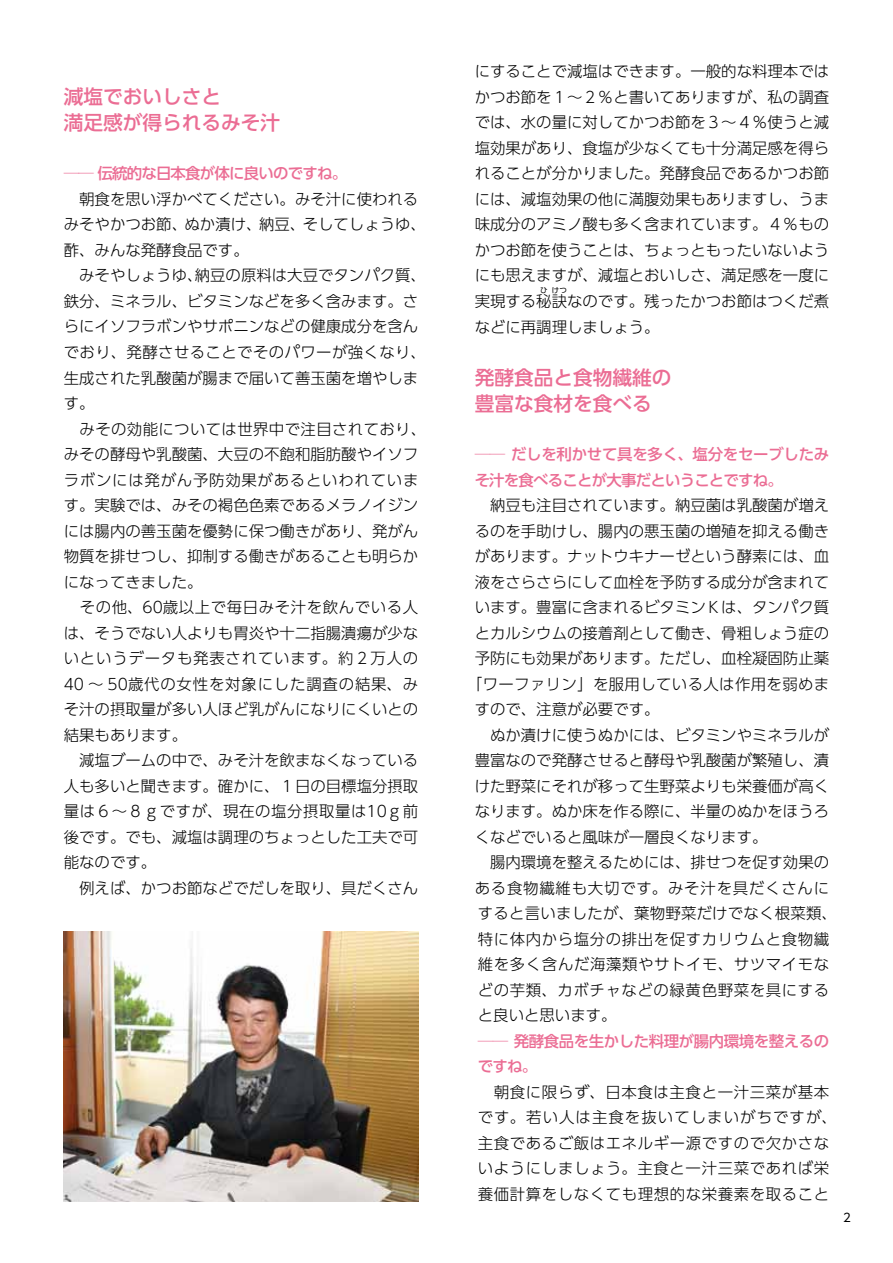
<style>
.page{position:relative;width:893px;height:1263px;background:#fff}
.page>*{position:absolute;margin:0;border:0;box-sizing:border-box;transform-origin:0 0}
.t1{font:500 19.65px/25.5px "UD Shin Go Pro";color:#eb6d94}
.t2{font:300 15.45px/25.5px "UD Shin Go Pro";color:#000}
.t3{font:300 15.45px/25.5px "UD Shin Go Pro";letter-spacing:.04em;color:#000}
.t4{font:500 15.45px/25.5px "UD Shin Go Pro";letter-spacing:-.05em;color:#eb6d94}
.t5{font:500 15.45px/25.5px "UD Shin Go Pro";letter-spacing:-.025em;color:#eb6d94}
.t6{font:300 15.45px "UD Shin Go Pro";letter-spacing:.025em;color:#000}
.t7{font:300 15.45px "UD Shin Go Pro";letter-spacing:.05em;color:#000}
.t8{font:11.7px "UD Shin Go Pro";color:#000}
.t9{font:7.5px "UD Shin Go Pro";color:#000}
</style>
<div class="page">
<img style="left:64px;top:931px;width:354px;height:271px">
<p class="t1" style="left:64px;top:84px;width:218px">減塩でおいしさと<br>満足感が得られるみそ汁</p>
<p class="t4" style="left:64px;top:160px;width:285px">── 伝統的な日本食が体に良いのですね。</p>
<p class="t2" style="left:64px;top:186px;width:364px">　朝食を思い浮かべてください。みそ汁に使われるみそやかつお節、ぬか漬け、納豆、そしてしょうゆ、酢、みんな発酵食品です。<br>　みそやしょうゆ、納豆の原料は大豆でタンパク質、鉄分、ミネラル、ビタミンなどを多く含みます。さらにイソフラボンやサポニンなどの健康成分を含んでおり、発酵させることでそのパワーが強くなり、生成された乳酸菌が腸まで届いて善玉菌を増やします。<br>　みその効能については世界中で注目されており、みその酵母や乳酸菌、大豆の不飽和脂肪酸やイソフラボンには発がん予防効果があるといわれています。実験では、みその褐色色素であるメラノイジンには腸内の善玉菌を優勢に保つ働きがあり、発がん物質を排せつし、抑制する働きがあることも明らかになってきました。<br>　その他、60歳以上で毎日みそ汁を飲んでいる人は、そうでない人よりも胃炎や十二指腸潰瘍が少ないというデータも発表されています。約２万人の<br>40 〜 50歳代の女性を対象にした調査の結果、みそ汁の摂取量が多い人ほど乳がんになりにくいとの結果もあります。<br>　減塩ブームの中で、みそ汁を飲まなくなっている人も多いと聞きます。確かに、１日の目標塩分摂取量は６～８ｇですが、現在の塩分摂取量は10ｇ前後です。でも、減塩は調理のちょっとした工夫で可能なのです。<br>　例えば、かつお節などでだしを取り、具だくさん</p>
<p class="t2" style="left:475px;top:58px;width:356px;text-align:justify">にすることで減塩はできます。一般的な料理本ではかつお節を１～２％と書いてありますが、私の調査では、水の量に対してかつお節を３～４％使うと減塩効果があり、食塩が少なくても十分満足感を得られることが分かりました。発酵食品であるかつお節には、減塩効果の他に満腹効果もありますし、うま味成分のアミノ酸も多く含まれています。４％ものかつお節を使うことは、ちょっともったいないようにも思えますが、減塩とおいしさ、満足感を一度に実現する秘訣なのです。残ったかつお節はつくだ煮</p>
<p class="t9" style="left:540px;top:284px;width:9px">ひ</p>
<p class="t9" style="left:552px;top:284px;width:17px">けつ</p>
<p class="t2" style="left:475px;top:313px;width:186px">などに再調理しましょう。</p>
<p class="t1" style="left:475px;top:364px;width:198px">発酵食品と食物繊維の豊富な食材を食べる</p>
<p class="t4" style="left:475px;top:441px;width:356px">── だしを利かせて具を多く、塩分をセーブしたみそ汁を食べることが大事だということですね。</p>
<p class="t2" style="left:475px;top:492px;width:356px">　納豆も注目されています。納豆菌は乳酸菌が増え</p>
<p class="t2" style="left:475px;top:517px;width:356px">るのを手助けし、腸内の悪玉菌の増殖を抑える働き</p>
<p class="t2" style="left:475px;top:543px;width:356px">があります。ナットウキナーゼという酵素には、血</p>
<p class="t2" style="left:475px;top:568px;width:356px">液をさらさらにして血栓を予防する成分が含まれて</p>
<p class="t2" style="left:475px;top:594px;width:356px">います。豊富に含まれるビタミンＫは、タンパク質</p>
<p class="t2" style="left:475px;top:619px;width:356px">とカルシウムの接着剤として働き、骨粗しょう症の</p>
<p class="t2" style="left:475px;top:645px;width:356px">予防にも効果があります。ただし、血栓凝固防止薬</p>
<p class="t6" style="left:467px;top:671px;width:364px">「ワーファリン」を服用している人は作用を弱めま</p>
<p class="t2" style="left:475px;top:696px;width:186px">すので、注意が必要です。</p>
<p class="t2" style="left:475px;top:721px;width:356px">　ぬか漬けに使うぬかには、ビタミンやミネラルが</p>
<p class="t2" style="left:475px;top:747px;width:356px">豊富なので発酵させると酵母や乳酸菌が繁殖し、漬</p>
<p class="t2" style="left:475px;top:772px;width:356px">けた野菜にそれが移って生野菜よりも栄養価が高く</p>
<p class="t2" style="left:475px;top:798px;width:356px">なります。ぬか床を作る際に、半量のぬかをほうろ</p>
<p class="t2" style="left:475px;top:823px;width:294px">くなどでいると風味が一層良くなります。</p>
<p class="t2" style="left:475px;top:849px;width:356px">　腸内環境を整えるためには、排せつを促す効果の</p>
<p class="t7" style="left:475px;top:875px;width:356px">ある食物繊維も大切です。みそ汁を具だくさんに</p>
<p class="t2" style="left:478px;top:900px;width:361px">すると言いましたが、葉物野菜だけでなく根菜類、</p>
<p class="t3" style="left:478px;top:926px;width:353px">特に体内から塩分の排出を促すカリウムと食物繊</p>
<p class="t3" style="left:478px;top:951px;width:353px">維を多く含んだ海藻類やサトイモ、サツマイモな</p>
<p class="t3" style="left:478px;top:977px;width:353px">どの芋類、カボチャなどの緑黄色野菜を具にする</p>
<p class="t2" style="left:478px;top:1002px;width:140px">と良いと思います。</p>
<p class="t5" style="left:478px;top:1028px;width:353px">── 発酵食品を生かした料理が腸内環境を整えるのですね。</p>
<p class="t3" style="left:478px;top:1079px;width:361px">　朝食に限らず、日本食は主食と一汁三菜が基本です。若い人は主食を抜いてしまいがちですが、主食であるご飯はエネルギー源ですので欠かさないようにしましょう。主食と一汁三菜であれば栄養価計算をしなくても理想的な栄養素を取ること</p>
<p class="t8" style="left:843px;top:1208px;width:9px">2</p>
</div>
